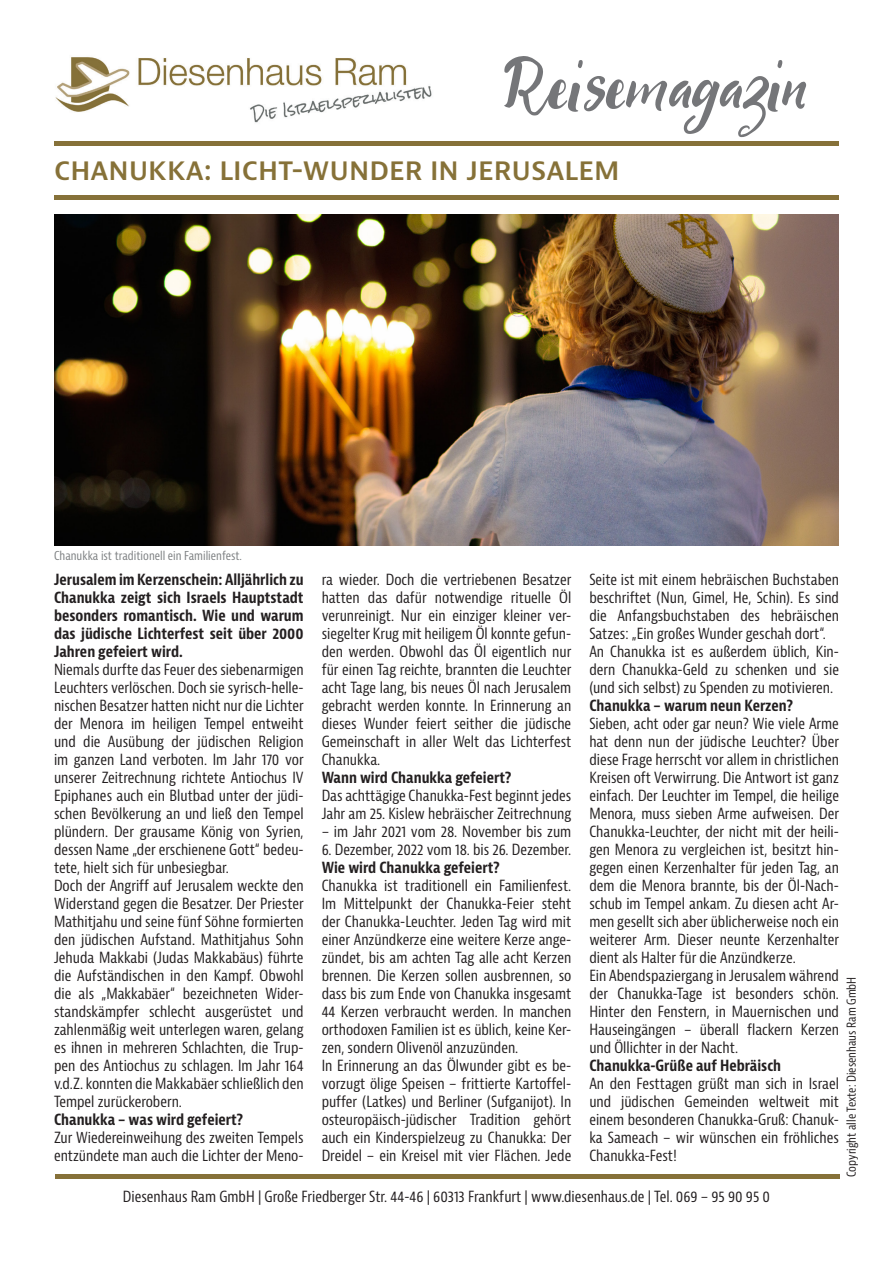
<style>
.page{position:relative;width:893px;height:1263px;background:#fff}
.page>*{position:absolute;margin:0;border:0;box-sizing:border-box;transform-origin:0 0}
.t1{font:60px "ariflikey";color:#757679}
.t2{font:600 27px "Bernina Sans";color:#867138}
.t3{font:condensed 15px/18px "Bernina Sans";color:#231f20}
.t4{font:700 condensed 15px/18px "Bernina Sans";color:#231f20;text-align:justify}
.t5{font:condensed 12px "Bernina Sans";color:#7d8082}
.t6{font:condensed 12px "Bernina Sans";color:#231f20}
</style>
<div class="page">
<img style="left:55px;top:57px;width:377px;height:66px">
<img style="left:54px;top:214px;width:785px;height:331px">
<div style="left:55px;top:1174px;width:784px;height:5px;background:#867139"></div>
<hr style="left:54px;top:141px;width:785px;height:4px;background:#867139">
<div style="left:54px;top:195px;width:785px;height:5px;background:#867139"></div>
<h1 class="t1" style="left:504px;top:51px;width:304px">Reisemagazin</h1>
<h2 class="t2" style="left:54px;top:153px;width:567px">CHANUKKA: LICHT-WUNDER IN JERUSALEM</h2>
<p class="t5" style="left:54px;top:548px;width:190px">Chanukka ist traditionell ein Familienfest.</p>
<p class="t4" style="left:54px;top:571px;width:251px">Jerusalem im Kerzenschein: Alljährlich zu Chanukka zeigt sich Israels Hauptstadt besonders romantisch. Wie und warum das jüdische Lichterfest seit über 2000<br>Jahren gefeiert wird.</p>
<p class="t3" style="left:54px;top:661px;width:251px">Niemals durfte das Feuer des siebenarmigen Leuchters verlöschen. Doch sie syrisch-helle&shy;nischen Besatzer hatten nicht nur die Lichter der Menora im heiligen Tempel entweiht und die Ausübung der jüdischen Religion im ganzen Land verboten. Im Jahr 170 vor unserer Zeitrechnung richtete Antiochus IV Epiphanes auch ein Blutbad unter der jüdi&shy;schen Bevölkerung an und ließ den Tempel plündern. Der grausame König von Syrien, dessen Name „der erschienene Gott“ bedeu&shy;tete, hielt sich für unbesiegbar.<br>Doch der Angriff auf Jerusalem weckte den Widerstand gegen die Besatzer. Der Priester Mathitjahu und seine fünf Söhne formierten den jüdischen Aufstand. Mathitjahus Sohn Jehuda Makkabi (Judas Makkabäus) führte die Aufständischen in den Kampf. Obwohl die als „Makkabäer“ bezeichneten Wider&shy;standskämpfer schlecht ausgerüstet und zahlenmäßig weit unterlegen waren, gelang es ihnen in mehreren Schlachten, die Trup&shy;pen des Antiochus zu schlagen. Im Jahr 164 v.d.Z. konnten die Makkabäer schließlich den Tempel zurückerobern.</p>
<p class="t4" style="left:54px;top:1111px;width:191px">Chanukka – was wird gefeiert?</p>
<p class="t3" style="left:54px;top:1129px;width:251px">Zur Wiedereinweihung des zweiten Tempels entzündete man auch die Lichter der Meno-</p>
<p class="t3" style="left:322px;top:571px;width:251px;text-align:justify">ra wieder. Doch die vertriebenen Besatzer hatten das dafür notwendige rituelle Öl verunreinigt. Nur ein einziger kleiner ver&shy;siegelter Krug mit heiligem Öl konnte gefun&shy;den werden. Obwohl das Öl eigentlich nur für einen Tag reichte, brannten die Leuchter acht Tage lang, bis neues Öl nach Jerusalem gebracht werden konnte. In Erinnerung an dieses Wunder feiert seither die jüdische Gemeinschaft in aller Welt das Lichterfest Chanukka.</p>
<p class="t4" style="left:322px;top:769px;width:191px">Wann wird Chanukka gefeiert?</p>
<p class="t3" style="left:322px;top:787px;width:251px">Das achttägige Chanukka-Fest beginnt jedes<br>Jahr am 25. Kislew hebräischer Zeitrechnung</p>
<p class="t3" style="left:322px;top:823px;width:251px">– im Jahr 2021 vom 28. November bis zum</p>
<p class="t3" style="left:322px;top:841px;width:251px">6. Dezember, 2022 vom 18. bis 26. Dezember.</p>
<p class="t4" style="left:322px;top:859px;width:180px">Wie wird Chanukka gefeiert?</p>
<p class="t3" style="left:322px;top:877px;width:251px">Chanukka ist traditionell ein Familienfest.<br>Im Mittelpunkt der Chanukka-Feier steht der Chanukka-Leuchter. Jeden Tag wird mit einer Anzündkerze eine weitere Kerze ange&shy;zündet, bis am achten Tag alle acht Kerzen brennen. Die Kerzen sollen ausbrennen, so dass bis zum Ende von Chanukka insgesamt 44 Kerzen verbraucht werden. In manchen orthodoxen Familien ist es üblich, keine Ker&shy;zen, sondern Olivenöl anzuzünden.<br>In Erinnerung an das Ölwunder gibt es be&shy;vorzugt ölige Speisen – frittierte Kartoffel&shy;puffer (Latkes) und Berliner (Sufganijot). In osteuropäisch-jüdischer Tradition gehört auch ein Kinderspielzeug zu Chanukka: Der Dreidel – ein Kreisel mit vier Flächen. Jede</p>
<p class="t3" style="left:589px;top:571px;width:251px">Seite ist mit einem hebräischen Buchstaben beschriftet (Nun, Gimel, He, Schin). Es sind die Anfangsbuchstaben des hebräischen Satzes: „Ein großes Wunder geschah dort“.<br>An Chanukka ist es außerdem üblich, Kin&shy;dern Chanukka-Geld zu schenken und sie (und sich selbst) zu Spenden zu motivieren.</p>
<p class="t4" style="left:589px;top:697px;width:205px">Chanukka – warum neun Kerzen?</p>
<p class="t3" style="left:589px;top:715px;width:251px">Sieben, acht oder gar neun? Wie viele Arme hat denn nun der jüdische Leuchter? Über diese Frage herrscht vor allem in christlichen Kreisen oft Verwirrung. Die Antwort ist ganz einfach. Der Leuchter im Tempel, die heilige Menora, muss sieben Arme aufweisen. Der Chanukka-Leuchter, der nicht mit der heili&shy;gen Menora zu vergleichen ist, besitzt hin&shy;gegen einen Kerzenhalter für jeden Tag, an dem die Menora brannte, bis der Öl-Nach&shy;schub im Tempel ankam. Zu diesen acht Ar&shy;men gesellt sich aber üblicherweise noch ein weiterer Arm. Dieser neunte Kerzenhalter dient als Halter für die Anzündkerze.<br>Ein Abendspaziergang in Jerusalem während der Chanukka-Tage ist besonders schön.<br>Hinter den Fenstern, in Mauernischen und Hauseingängen – überall flackern Kerzen und Öllichter in der Nacht.</p>
<p class="t4" style="left:589px;top:1057px;width:193px">Chanukka-Grüße auf Hebräisch</p>
<p class="t3" style="left:589px;top:1075px;width:251px;text-align:justify">An den Festtagen grüßt man sich in Israel und jüdischen Gemeinden weltweit mit einem besonderen Chanukka-Gruß: Chanuk&shy;ka Sameach – wir wünschen ein fröhliches Chanukka-Fest!</p>
<p class="t6" style="left:844px;top:1177px;width:202px;rotate:-90deg">Copyright alle Texte: Diesenhaus Ram GmbH</p>
<p class="t3" style="left:123px;top:1188px;width:649px">Diesenhaus Ram GmbH | Große Friedberger Str. 44-46 | 60313 Frankfurt | www.diesenhaus.de | Tel. 069 – 95 90 95 0</p>
</div>
